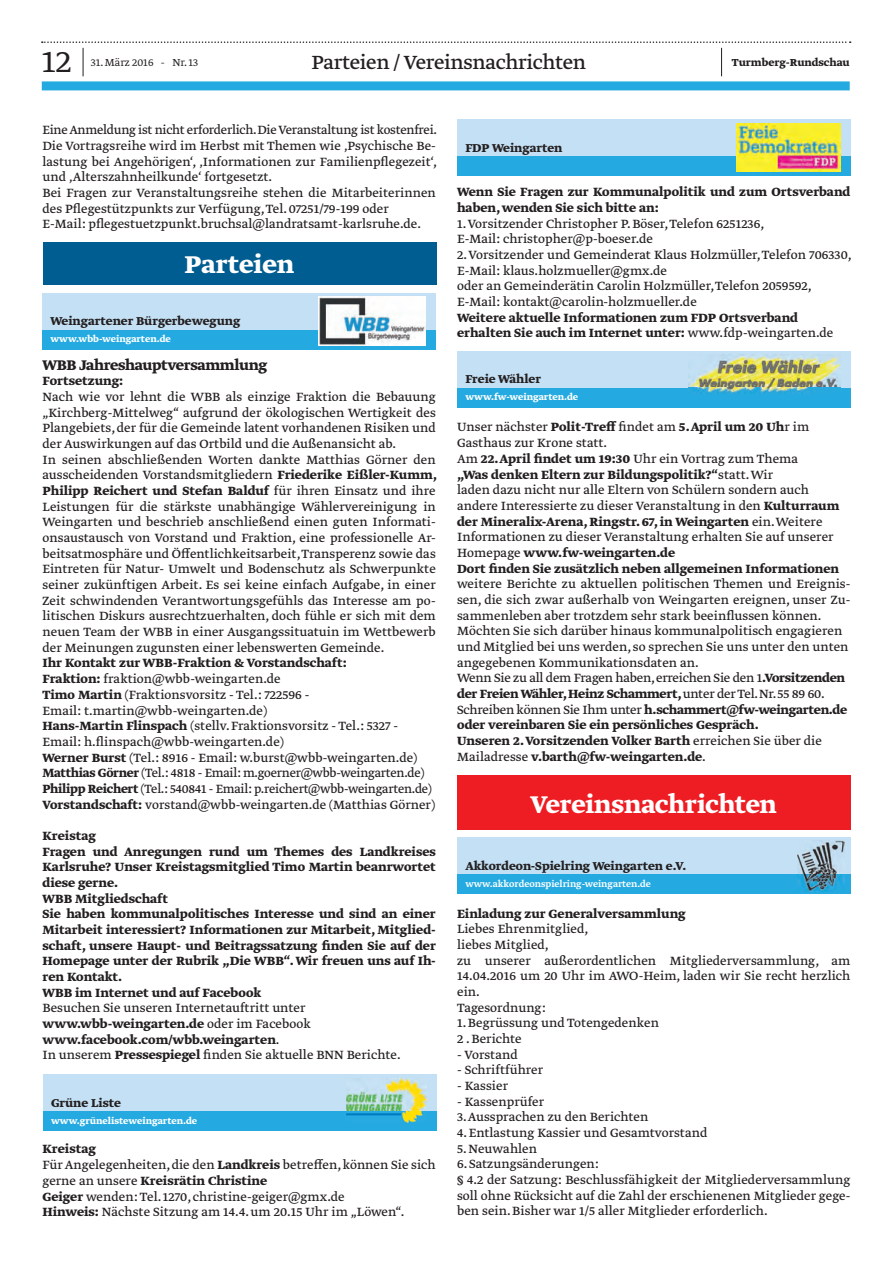
<style>
.page{position:relative;width:893px;height:1263px;background:#fff}
.page>*{position:absolute;margin:0;border:0;box-sizing:border-box;transform-origin:0 0}
.t1{font:300 36px "Greta Text Std";color:#231f20}
.t2{font:700 28.65px "Greta Text Std";color:#fff}
.t3{font:700 28.5px "Greta Text Std";letter-spacing:-.01em;color:#fff}
.t4{font:22.5px "Greta Text Std";letter-spacing:-.015em;color:#231f20}
.t5{font:700 16.5px "Greta Text Std";letter-spacing:-.02em;color:#231f20}
.t6{font:14.1px/15.8px "Greta Text Std Regular Min";color:#231f20}
.t7{font:700 14.1px/15.8px "Greta Text Std";color:#231f20}
.t8{font:700 13.5px "Greta Text Std";color:#231f20}
.t9{font:700 12px "Greta Text Std";color:#231f20}
.t10{font:300 12px "Greta Text Std";color:#231f20}
.t11{font:700 10.5px "Greta Text Std";color:#fff}
.t12{font:500 10.5px "Greta Text Std";color:#fff}
.s1{font-family:"Greta Text Std";font-weight:700}
.s2{font-family:"Greta Text Std Regular Min";font-weight:400}
</style>
<div class="page">
<div style="left:42px;top:81px;width:808px;height:9px;background:#24aae1"></div>
<svg style="left:42px;top:41px;width:809px;height:35px"></svg>
<div style="left:43px;top:1074px;width:393px;height:57px;background:#c3e0f4"></div>
<div style="left:43px;top:1111px;width:393px;height:20px;background:#24aae1"></div>
<img style="left:346px;top:1078px;width:81px;height:44px">
<div style="left:457px;top:119px;width:393px;height:57px;background:#c3e0f4"></div>
<div style="left:457px;top:156px;width:393px;height:20px;background:#24aae1"></div>
<img style="left:737px;top:123px;width:103px;height:49px">
<div style="left:457px;top:351px;width:393px;height:57px;background:#c3e0f4"></div>
<div style="left:457px;top:388px;width:393px;height:20px;background:#24aae1"></div>
<img style="left:689px;top:354px;width:152px;height:40px">
<div style="left:457px;top:776px;width:393px;height:54px;background:#ee1d23"></div>
<div style="left:457px;top:837px;width:393px;height:57px;background:#c3e0f4"></div>
<div style="left:457px;top:874px;width:393px;height:20px;background:#24aae1"></div>
<img style="left:797px;top:840px;width:47px;height:51px">
<div style="left:43px;top:242px;width:393px;height:43px;background:#005d91"></div>
<div style="left:42px;top:293px;width:394px;height:57px;background:#c3e0f4"></div>
<div style="left:42px;top:330px;width:394px;height:20px;background:#24aae1"></div>
<img style="left:319px;top:297px;width:107px;height:48px">
<h1 class="t1" style="left:42px;top:41px;width:31px">12</h1>
<p class="t10" style="left:91px;top:56px;width:109px">31. März 2016 - Nr. 13</p>
<p class="t9" style="left:732px;top:56px;width:119px">Turmberg-Rundschau</p>
<h3 class="t4" style="left:312px;top:49px;width:276px">Parteien / Vereinsnachrichten</h3>
<p class="t6" style="left:43px;top:123px;width:396px">Eine Anmeldung ist nicht erforderlich.Die Veranstaltung ist kostenfrei.<br>Die Vortragsreihe wird im Herbst mit Themen wie ‚Psychische Be&shy;lastung bei Angehörigen‘, ‚Informationen zur Familienpflegezeit‘, und ‚Alterszahnheilkunde‘ fortgesetzt.<br>Bei Fragen zur Veranstaltungsreihe stehen die Mitarbeiterinnen des Pflegestützpunkts zur Verfügung, Tel. 07251/79-199 oder<br>E-Mail: pflegestuetzpunkt.bruchsal@landratsamt-karlsruhe.de.</p>
<h2 class="t2" style="left:185px;top:248px;width:111px">Parteien</h2>
<p class="t8" style="left:50px;top:313px;width:191px">Weingartener Bürgerbewegung</p>
<p class="t11" style="left:50px;top:333px;width:122px">www.wbb-weingarten.de</p>
<p class="t5" style="left:43px;top:355px;width:226px">WBB Jahreshauptversammlung</p>
<p class="t7" style="left:43px;top:374px;width:82px">Fortsetzung:</p>
<p class="t6" style="left:43px;top:389px;width:396px">Nach wie vor lehnt die WBB als einzige Fraktion die Bebauung „Kirchberg-Mittelweg“ aufgrund der ökologischen Wertigkeit des Plangebiets, der für die Gemeinde latent vorhandenen Risiken und der Auswirkungen auf das Ortbild und die Außenansicht ab.<br>In seinen abschließenden Worten dankte Matthias Görner den ausscheidenden Vorstandsmitgliedern <span class="s1">Friederike Eißler-Kumm,</span></p>
<p class="t7" style="left:43px;top:483px;width:395px">Philipp Reichert und Stefan Balduf <span class="s2">für ihren Einsatz und ihre</span></p>
<p class="t6" style="left:43px;top:499px;width:395px;text-align:justify">Leistungen für die stärkste unabhängige Wählervereinigung in Weingarten und beschrieb anschließend einen guten Informati&shy;onsaustausch von Vorstand und Fraktion, eine professionelle Ar&shy;beitsatmosphäre und Öffentlichkeitsarbeit, Transperenz sowie das Eintreten für Natur- Umwelt und Bodenschutz als Schwerpunkte seiner zukünftigen Arbeit. Es sei keine einfach Aufgabe, in einer Zeit schwindenden Verantwortungsgefühls das Interesse am po&shy;litischen Diskurs ausrechtzuerhalten, doch fühle er sich mit dem neuen Team der WBB in einer Ausgangssituatuin im Wettbewerb der Meinungen zugunsten einer lebenswerten Gemeinde.</p>
<p class="t7" style="left:43px;top:656px;width:306px">Ihr Kontakt zur WBB-Fraktion &amp; Vorstandschaft:</p>
<p class="t6" style="left:43px;top:672px;width:394px"><span class="s1">Fraktion:</span> fraktion@wbb-weingarten.de<br><span class="s1">Timo Martin</span> (Fraktionsvorsitz - Tel.: 722596 -<br>Email: t.martin@wbb-weingarten.de)<br><span class="s1">Hans-Martin Flinspach</span> (stellv. Fraktionsvorsitz - Tel.: 5327 - Email: h.flinspach@wbb-weingarten.de)<br><span class="s1">Werner Burst</span> (Tel.: 8916 - Email: w.burst@wbb-weingarten.de)<br><span class="s1">Matthias Görner</span> (Tel.: 4818 - Email: m.goerner@wbb-weingarten.de)<br><span class="s1">Philipp Reichert</span> (Tel.: 540841 - Email: p.reichert@wbb-weingarten.de)<br><span class="s1">Vorstandschaft:</span> vorstand@wbb-weingarten.de (Matthias Görner)</p>
<p class="t7" style="left:43px;top:828px;width:395px">Kreistag<br>Fragen und Anregungen rund um Themes des Landkreises Karlsruhe? Unser Kreistagsmitglied Timo Martin beanrwortet diese gerne.<br>WBB Mitgliedschaft<br>Sie haben kommunalpolitisches Interesse und sind an einer Mitarbeit interessiert? Informationen zur Mitarbeit, Mitglied&shy;schaft, unsere Haupt- und Beitragssatzung finden Sie auf der Homepage unter der Rubrik „Die WBB“. Wir freuen uns auf Ih&shy;ren Kontakt.<br>WBB im Internet und auf Facebook</p>
<p class="t6" style="left:43px;top:1001px;width:264px">Besuchen Sie unseren Internetauftritt unter</p>
<p class="t7" style="left:43px;top:1016px;width:270px">www.wbb-weingarten.de <span class="s2">oder im Facebook </span>www.facebook.com/wbb.weingarten<span class="s2">.</span></p>
<p class="t6" style="left:43px;top:1048px;width:360px">In unserem <span class="s1">Pressespiegel</span> finden Sie aktuelle BNN Berichte.</p>
<p class="t8" style="left:51px;top:1095px;width:71px">Grüne Liste</p>
<p class="t11" style="left:51px;top:1114px;width:148px">www.grünelisteweingarten.de</p>
<p class="t7" style="left:43px;top:1142px;width:55px">Kreistag</p>
<p class="t6" style="left:43px;top:1158px;width:395px">Für Angelegenheiten, die den <span class="s1">Landkreis</span> betreffen, können Sie sich</p>
<p class="t7" style="left:43px;top:1173px;width:226px"><span class="s2">gerne an unsere</span> Kreisrätin Christine</p>
<p class="t6" style="left:43px;top:1189px;width:363px"><span class="s1">Geiger</span> wenden: Tel. 1270, christine-geiger@gmx.de<br><span class="s1">Hinweis:</span> Nächste Sitzung am 14.4. um 20.15 Uhr im „Löwen“.</p>
<p class="t8" style="left:465px;top:140px;width:99px">FDP Weingarten</p>
<p class="t7" style="left:457px;top:185px;width:395px">Wenn Sie Fragen zur Kommunalpolitik und zum Ortsverband haben, wenden Sie sich bitte an:</p>
<p class="t6" style="left:457px;top:216px;width:309px">1. Vorsitzender Christopher P. Böser, Telefon 6251236,<br>E-Mail: christopher@p-boeser.de</p>
<p class="t6" style="left:457px;top:248px;width:396px">2. Vorsitzender und Gemeinderat Klaus Holzmüller, Telefon 706330, E-Mail: klaus.holzmueller@gmx.de<br>oder an Gemeinderätin Carolin Holzmüller, Telefon 2059592, E-Mail: kontakt@carolin-holzmueller.de</p>
<p class="t7" style="left:457px;top:310px;width:378px">Weitere aktuelle Informationen zum FDP Ortsverband erhalten Sie auch im Internet unter: <span class="s2">www.fdp-weingarten.de</span></p>
<p class="t8" style="left:465px;top:371px;width:77px">Freie Wähler</p>
<p class="t11" style="left:465px;top:391px;width:114px">www.fw-weingarten.de</p>
<p class="t6" style="left:457px;top:420px;width:354px">Unser nächster <span class="s1">Polit-Treff</span> findet am <span class="s1">5. April um 20 Uh</span>r im<br>Gasthaus zur Krone statt.<br>Am <span class="s1">22. April findet um 19:30</span> Uhr ein Vortrag zum Thema</p>
<p class="t7" style="left:457px;top:467px;width:318px">„Was denken Eltern zur Bildungspolitik?“<span class="s2">statt. Wir</span></p>
<p class="t6" style="left:457px;top:483px;width:384px">laden dazu nicht nur alle Eltern von Schülern sondern auch andere Interessierte zu dieser Veranstaltung in den <span class="s1">Kulturraum</span></p>
<p class="t7" style="left:457px;top:514px;width:367px">der Mineralix-Arena, Ringstr. 67, in Weingarten <span class="s2">ein. Weitere</span></p>
<p class="t6" style="left:457px;top:530px;width:378px">Informationen zu dieser Veranstaltung erhalten Sie auf unserer</p>
<p class="t7" style="left:457px;top:545px;width:384px"><span class="s2">Homepage</span> www.fw-weingarten.de<br>Dort finden Sie zusätzlich neben allgemeinen Informationen</p>
<p class="t6" style="left:457px;top:577px;width:395px">weitere Berichte zu aktuellen politischen Themen und Ereignis&shy;sen, die sich zwar außerhalb von Weingarten ereignen, unser Zu&shy;sammenleben aber trotzdem sehr stark beeinflussen können.<br>Möchten Sie sich darüber hinaus kommunalpolitisch engagieren und Mitglied bei uns werden, so sprechen Sie uns unter den unten angegebenen Kommunikationsdaten an.<br>Wenn Sie zu all dem Fragen haben, erreichen Sie den 1<span class="s1">.Vorsitzenden</span></p>
<p class="t7" style="left:457px;top:687px;width:392px">der Freien Wähler, Heinz Schammert, <span class="s2">unter der Tel. Nr. 55 89 60.<br>Schreiben können Sie Ihm unter</span> h.schammert@fw-weingarten.de oder vereinbaren Sie ein persönliches Gespräch.<br>Unseren 2. Vorsitzenden Volker Barth <span class="s2">erreichen Sie über die Mailadresse</span> v.barth@fw-weingarten.de<span class="s2">.</span></p>
<h3 class="t3" style="left:531px;top:788px;width:248px">Vereinsnachrichten</h3>
<p class="t8" style="left:465px;top:858px;width:222px">Akkordeon-Spielring Weingarten e.V.</p>
<p class="t12" style="left:465px;top:878px;width:187px">www.akkordeonspielring-weingarten.de</p>
<p class="t7" style="left:457px;top:906px;width:230px">Einladung zur Generalversammlung</p>
<p class="t6" style="left:457px;top:922px;width:395px">Liebes Ehrenmitglied,<br>liebes Mitglied,<br>zu unserer außerordentlichen Mitgliederversammlung, am<br>14.04.2016 um 20 Uhr im AWO-Heim, laden wir Sie recht herzlich ein.<br>Tagesordnung:</p>
<p class="t6" style="left:457px;top:1016px;width:203px">1. Begrüssung und Totengedenken<br>2 . Berichte</p>
<p class="t6" style="left:457px;top:1047px;width:62px">- Vorstand</p>
<p class="t6" style="left:457px;top:1063px;width:88px">- Schriftführer</p>
<p class="t6" style="left:457px;top:1079px;width:52px">- Kassier</p>
<p class="t6" style="left:457px;top:1094px;width:89px">- Kassenprüfer</p>
<p class="t6" style="left:457px;top:1110px;width:193px">3. Aussprachen zu den Berichten</p>
<p class="t6" style="left:457px;top:1126px;width:252px">4. Entlastung Kassier und Gesamtvorstand</p>
<p class="t6" style="left:457px;top:1141px;width:81px">5. Neuwahlen</p>
<p class="t6" style="left:457px;top:1157px;width:395px">6. Satzungsänderungen:<br>§ 4.2 der Satzung: Beschlussfähigkeit der Mitgliederversammlung soll ohne Rücksicht auf die Zahl der erschienenen Mitglieder gege&shy;ben sein. Bisher war 1/5 aller Mitglieder erforderlich.</p>
</div>
